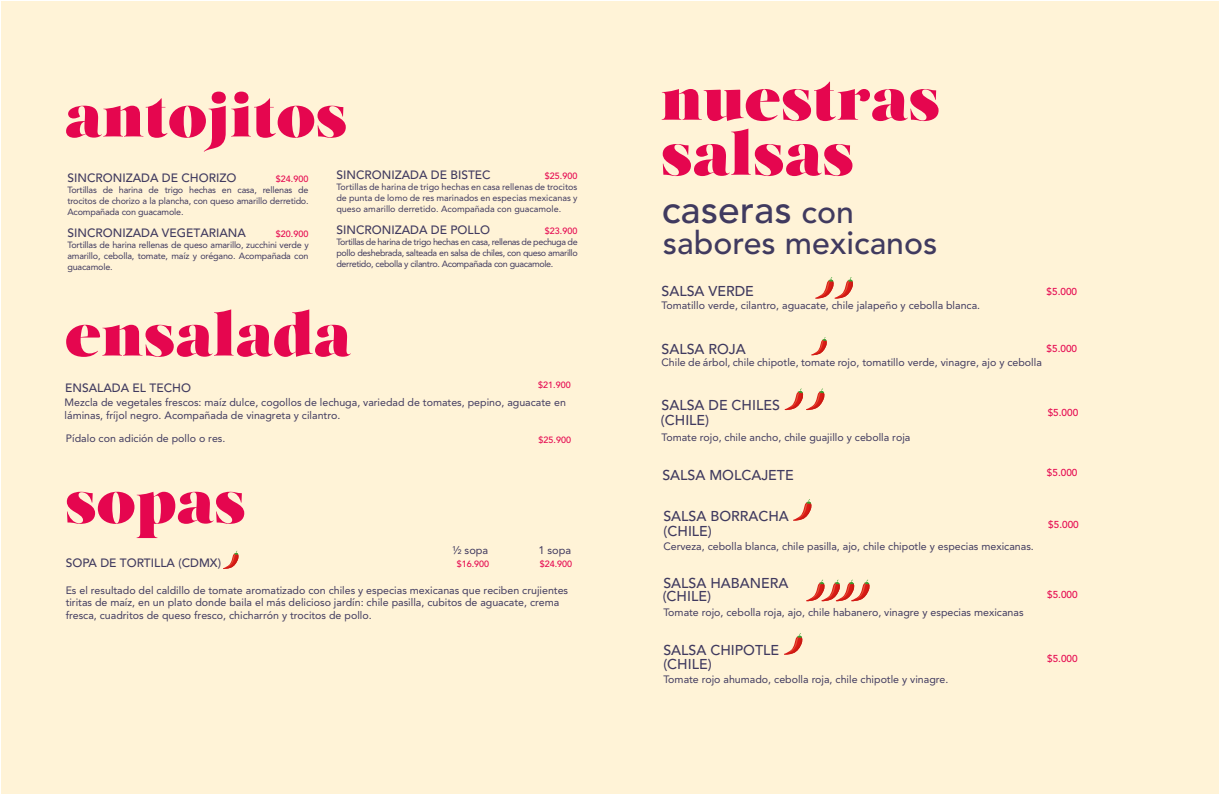
<style>
.page{position:relative;width:1219px;height:794px;background:#fff}
.page>*{position:absolute;margin:0;border:0;box-sizing:border-box;transform-origin:0 0}
.t1{font:61.7px/55px "Salome";color:#e5064f}
.t2{font:500 38.9px "Avenir LT Std";color:#403a5f}
.t3{font:500 32.1px "Avenir LT Std";color:#403a5f}
.t4{font:500 14.2px "Avenir LT Std";color:#403a5f}
.t5{font:500 12px "Avenir LT Std";color:#403a5f}
.t6{font:11px "Avenir LT Std";color:#403a5f}
.t7{font:10.6px/12.8px "Avenir LT Std";color:#403a5f}
.t8{font:500 10px "Avenir LT Std";color:#e5064f}
.t9{font:9px/11px "Avenir LT Std";letter-spacing:-.02em;color:#403a5f;text-align:justify}
.t10{font:500 9px "Avenir LT Std";color:#e5064f}
.s1{font-size:32.1px}
</style>
<div class="page">
<div style="left:1px;top:2px;width:1218px;height:792px;background:#fff3d7"></div>
<svg style="left:223px;top:551px;width:16px;height:18px"></svg>
<svg style="left:815px;top:277px;width:38px;height:22px"></svg>
<svg style="left:784px;top:388px;width:41px;height:22px"></svg>
<svg style="left:811px;top:337px;width:16px;height:18px"></svg>
<svg style="left:793px;top:499px;width:19px;height:22px"></svg>
<svg style="left:806px;top:579px;width:64px;height:22px"></svg>
<svg style="left:784px;top:633px;width:19px;height:22px"></svg>
<h1 class="t1" style="left:65px;top:87px;width:284px">antojitos</h1>
<p class="t5" style="left:67px;top:171px;width:171px">SINCRONIZADA DE CHORIZO</p>
<p class="t10" style="left:276px;top:174px;width:34px">$24.900</p>
<p class="t9" style="left:67px;top:185px;width:243px">Tortillas de harina de trigo hechas en casa, rellenas de trocitos de chorizo a la plancha, con queso amarillo derretido.<br>Acompañada con guacamole.</p>
<p class="t5" style="left:67px;top:226px;width:180px">SINCRONIZADA VEGETARIANA</p>
<p class="t10" style="left:276px;top:229px;width:34px">$20.900</p>
<p class="t9" style="left:67px;top:240px;width:243px">Tortillas de harina rellenas de queso amarillo, zucchini verde y amarillo, cebolla, tomate, maíz y orégano. Acompañada con guacamole.</p>
<p class="t5" style="left:336px;top:168px;width:156px">SINCRONIZADA DE BISTEC</p>
<p class="t10" style="left:545px;top:171px;width:34px">$25.900</p>
<p class="t9" style="left:336px;top:181px;width:242px">Tortillas de harina de trigo hechas en casa rellenas de trocitos de punta de lomo de res marinados en especias mexicanas y queso amarillo derretido. Acompañada con guacamole.</p>
<p class="t5" style="left:336px;top:223px;width:155px">SINCRONIZADA DE POLLO</p>
<p class="t10" style="left:545px;top:226px;width:34px">$23.900</p>
<p class="t9" style="left:336px;top:236px;width:243px">Tortillas de harina de trigo hechas en casa, rellenas de pechuga de pollo deshebrada, salteada en salsa de chiles, con queso amarillo derretido, cebolla y cilantro. Acompañada con guacamole.</p>
<h1 class="t1" style="left:65px;top:306px;width:288px">ensalada</h1>
<p class="t5" style="left:65px;top:381px;width:127px">ENSALADA EL TECHO</p>
<p class="t10" style="left:538px;top:379px;width:34px">$21.900</p>
<p class="t7" style="left:65px;top:396px;width:503px">Mezcla de vegetales frescos: maíz dulce, cogollos de lechuga, variedad de tomates, pepino, aguacate en láminas, fríjol negro. Acompañada de vinagreta y cilantro.</p>
<p class="t10" style="left:539px;top:435px;width:34px">$25.900</p>
<p class="t7" style="left:66px;top:432px;width:161px">Pídalo con adición de pollo o res.</p>
<h1 class="t1" style="left:65px;top:473px;width:183px">sopas</h1>
<p class="t6" style="left:452px;top:544px;width:37px">½ sopa</p>
<p class="t6" style="left:538px;top:544px;width:34px">1 sopa</p>
<p class="t5" style="left:66px;top:556px;width:157px">SOPA DE TORTILLA (CDMX)</p>
<p class="t10" style="left:457px;top:559px;width:34px">$16.900</p>
<p class="t10" style="left:540px;top:559px;width:34px">$24.900</p>
<p class="t7" style="left:66px;top:583px;width:504px">Es el resultado del caldillo de tomate aromatizado con chiles y especias mexicanas que reciben crujientes tiritas de maíz, en un plato donde baila el más delicioso jardín: chile pasilla, cubitos de aguacate, crema fresca, cuadritos de queso fresco, chicharrón y trocitos de pollo.</p>
<h1 class="t1" style="left:661px;top:70px;width:281px">nuestras salsas</h1>
<h2 class="t2" style="left:662px;top:187px;width:194px">caseras <span class="s1">con</span></h2>
<h3 class="t3" style="left:663px;top:224px;width:276px">sabores mexicanos</h3>
<h3 class="t4" style="left:661px;top:283px;width:94px">SALSA VERDE</h3>
<p class="t8" style="left:1047px;top:285px;width:32px">$5.000</p>
<p class="t7" style="left:661px;top:299px;width:320px">Tomatillo verde, cilantro, aguacate, chile jalapeño y cebolla blanca.</p>
<h3 class="t4" style="left:661px;top:340px;width:86px">SALSA ROJA</h3>
<p class="t8" style="left:1047px;top:342px;width:32px">$5.000</p>
<p class="t7" style="left:661px;top:356px;width:382px">Chile de árbol, chile chipotle, tomate rojo, tomatillo verde, vinagre, ajo y cebolla</p>
<h3 class="t4" style="left:661px;top:397px;width:120px">SALSA DE CHILES</h3>
<p class="t8" style="left:1048px;top:406px;width:32px">$5.000</p>
<p class="t7" style="left:661px;top:431px;width:250px">Tomate rojo, chile ancho, chile guajillo y cebolla roja</p>
<h3 class="t4" style="left:662px;top:467px;width:133px">SALSA MOLCAJETE</h3>
<p class="t8" style="left:1047px;top:467px;width:32px">$5.000</p>
<h3 class="t4" style="left:661px;top:412px;width:50px">(CHILE)</h3>
<h3 class="t4" style="left:663px;top:507px;width:127px">SALSA BORRACHA</h3>
<h3 class="t4" style="left:664px;top:522px;width:50px">(CHILE)</h3>
<p class="t7" style="left:663px;top:540px;width:372px">Cerveza, cebolla blanca, chile pasilla, ajo, chile chipotle y especias mexicanas.</p>
<h3 class="t4" style="left:663px;top:574px;width:127px">SALSA HABANERA</h3>
<h3 class="t4" style="left:663px;top:588px;width:50px">(CHILE)</h3>
<p class="t7" style="left:663px;top:606px;width:362px">Tomate rojo, cebolla roja, ajo, chile habanero, vinagre y especias mexicanas</p>
<h3 class="t4" style="left:663px;top:641px;width:117px">SALSA CHIPOTLE</h3>
<h3 class="t4" style="left:663px;top:656px;width:50px">(CHILE)</h3>
<p class="t7" style="left:663px;top:673px;width:287px">Tomate rojo ahumado, cebolla roja, chile chipotle y vinagre.</p>
<p class="t8" style="left:1048px;top:519px;width:32px">$5.000</p>
<p class="t8" style="left:1047px;top:588px;width:32px">$5.000</p>
<p class="t8" style="left:1047px;top:653px;width:32px">$5.000</p>
</div>
